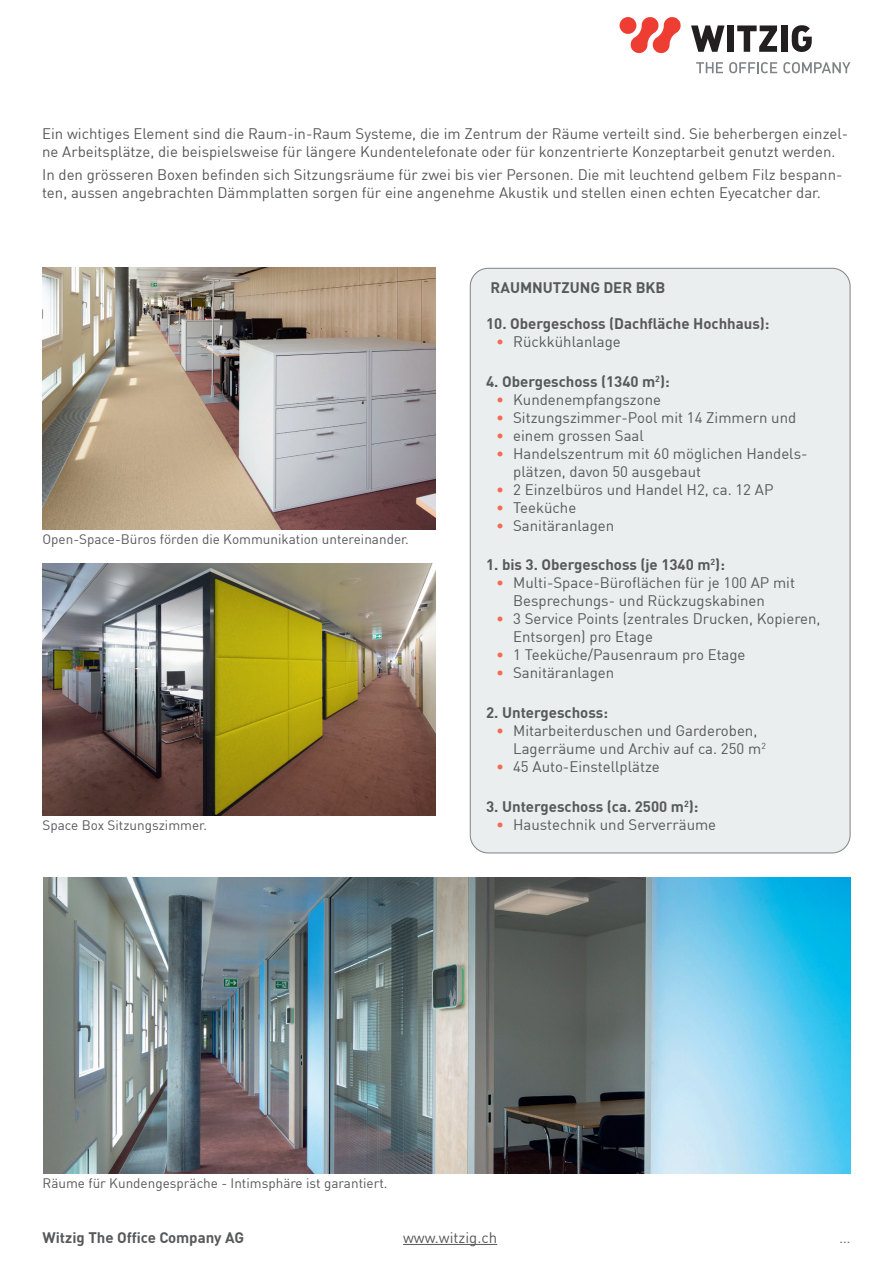
<style>
.page{position:relative;width:893px;height:1263px;background:#fff}
.page>*{position:absolute;margin:0;border:0;box-sizing:border-box;transform-origin:0 0}
.t1{font:15px/18px "DIN";color:#57585a}
.t2{font:700 15px "DIN";color:#57585a}
.t3{font:13.5px "DIN";color:#57585a}
.s1{color:#f26b53}
</style>
<div class="page">
<svg style="left:691px;top:25px;width:33px;height:27px"></svg>
<div style="left:727px;top:25px;width:7px;height:27px;background:#231f20"></div>
<svg style="left:737px;top:25px;width:40px;height:27px"></svg>
<div style="left:781px;top:25px;width:7px;height:27px;background:#231f20"></div>
<svg style="left:792px;top:25px;width:20px;height:27px"></svg>
<div style="left:619px;top:17px;width:17px;height:17px;background:#ee3e34;border-radius:50%"></div>
<svg style="left:630px;top:17px;width:51px;height:36px"></svg>
<svg style="left:696px;top:62px;width:27px;height:11px"></svg>
<svg style="left:729px;top:62px;width:48px;height:11px"></svg>
<svg style="left:783px;top:62px;width:67px;height:11px"></svg>
<hr style="left:403px;top:1244px;width:94px;height:1px;background:#57585a">
<img style="left:43px;top:268px;width:393px;height:262px">
<img style="left:43px;top:563px;width:393px;height:252px">
<img style="left:43px;top:877px;width:807px;height:297px">
<div style="left:470px;top:268px;width:380px;height:585px;background:#eaeeee;border-radius:18px"></div>
<p class="t1" style="left:42px;top:125px;width:808px">Ein wichtiges Element sind die Raum-in-Raum Systeme, die im Zentrum der Räume verteilt sind. Sie beherbergen einzel&shy;ne Arbeitsplätze, die beispielsweise für längere Kundentelefonate oder für konzentrierte Konzeptarbeit genutzt werden.</p>
<p class="t1" style="left:42px;top:165px;width:802px">In den grösseren Boxen befinden sich Sitzungsräume für zwei bis vier Personen. Die mit leuchtend gelbem Filz bespann&shy;ten, aussen angebrachten Dämmplatten sorgen für eine angenehme Akustik und stellen einen echten Eyecatcher dar.</p>
<p class="t3" style="left:43px;top:531px;width:368px">Open-Space-Büros förden die Kommunikation untereinander.</p>
<p class="t3" style="left:43px;top:817px;width:166px">Space Box Sitzungszimmer.</p>
<p class="t2" style="left:491px;top:278px;width:176px">RAUMNUTZUNG DER BKB</p>
<p class="t2" style="left:486px;top:314px;width:285px">10. Obergeschoss (Dachfläche Hochhaus):</p>
<p class="t1" style="left:496px;top:332px;width:126px"><span class="s1">•</span> Rückkühlanlage</p>
<p class="t2" style="left:486px;top:371px;width:185px">4. Obergeschoss (1340 m<sup>2</sup>):</p>
<p class="t1" style="left:496px;top:390px;width:167px"><span class="s1">•</span> Kundenempfangszone</p>
<p class="t1" style="left:496px;top:408px;width:302px"><span class="s1">•</span> Sitzungszimmer-Pool mit 14 Zimmern und</p>
<p class="t1" style="left:496px;top:426px;width:149px"><span class="s1">•</span> einem grossen Saal</p>
<p class="t1" style="left:513px;top:444px;width:296px;text-indent:-17px"><span class="s1">•</span> Handelszentrum mit 60 möglichen Handels&shy;plätzen, davon 50 ausgebaut</p>
<p class="t1" style="left:496px;top:480px;width:279px"><span class="s1">•</span> 2 Einzelbüros und Handel H2, ca. 12 AP</p>
<p class="t1" style="left:496px;top:498px;width:82px"><span class="s1">•</span> Teeküche</p>
<p class="t1" style="left:496px;top:516px;width:120px"><span class="s1">•</span> Sanitäranlagen</p>
<p class="t2" style="left:486px;top:555px;width:240px">1. bis 3. Obergeschoss (je 1340 m<sup>2</sup>):</p>
<p class="t1" style="left:513px;top:574px;width:283px;text-indent:-17px"><span class="s1">•</span> Multi-Space-Büroflächen für je 100 AP mit<br>Besprechungs- und Rückzugskabinen</p>
<p class="t1" style="left:513px;top:610px;width:309px;text-indent:-17px"><span class="s1">•</span> 3 Service Points (zentrales Drucken, Kopieren,<br>Entsorgen) pro Etage</p>
<p class="t1" style="left:496px;top:646px;width:251px"><span class="s1">•</span> 1 Teeküche/Pausenraum pro Etage</p>
<p class="t1" style="left:496px;top:664px;width:120px"><span class="s1">•</span> Sanitäranlagen</p>
<p class="t2" style="left:486px;top:703px;width:123px">2. Untergeschoss:</p>
<p class="t1" style="left:513px;top:721px;width:254px;text-indent:-17px"><span class="s1">•</span> Mitarbeiterduschen und Garderoben,<br>Lagerräume und Archiv auf ca. 250 m<sup>2</sup></p>
<p class="t1" style="left:496px;top:757px;width:165px"><span class="s1">•</span> 45 Auto-Einstellplätze</p>
<p class="t2" style="left:486px;top:796px;width:214px">3. Untergeschoss (ca. 2500 m<sup>2</sup>):</p>
<p class="t1" style="left:496px;top:815px;width:222px"><span class="s1">•</span> Haustechnik und Serverräume</p>
<p class="t3" style="left:43px;top:1175px;width:346px">Räume für Kundengespräche - Intimsphäre ist garantiert.</p>
<p class="t2" style="left:43px;top:1227px;width:203px">Witzig The Office Company AG</p>
<p class="t1" style="left:403px;top:1228px;width:96px">www.witzig.ch</p>
<p class="t3" style="left:839px;top:1230px;width:12px">...</p>
</div>
